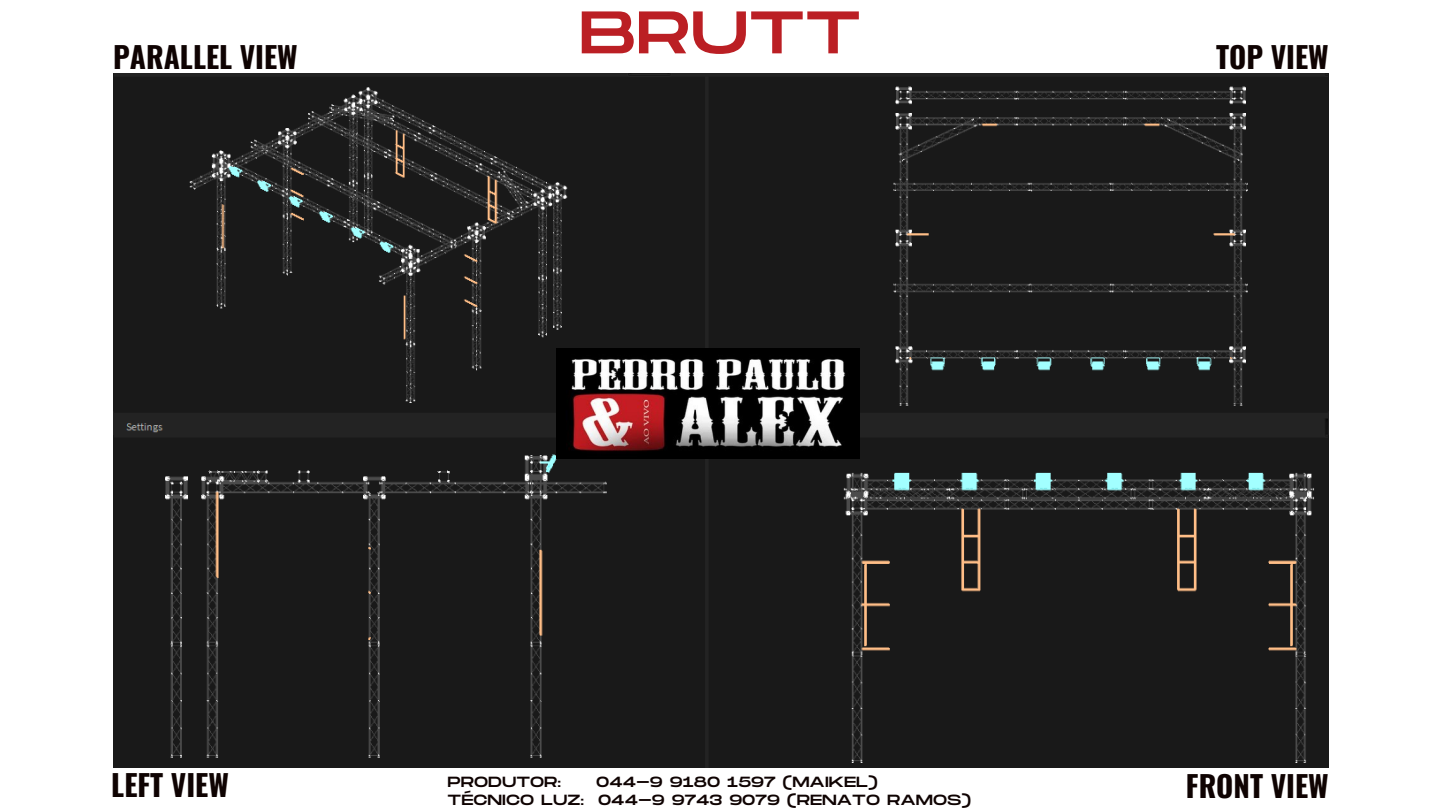
<style>
.page{position:relative;width:1440px;height:810px;background:#fff}
.page>*{position:absolute;margin:0;border:0;box-sizing:border-box;transform-origin:0 0}
.t1{font:59.9px "Monument Extended";color:#bb1f24}
.t2{font:700 29.4px "Oswald";color:#0f0302}
.t3{font:14.7px "Monument Extended";color:#0f0302}
</style>
<div class="page">
<img style="left:115px;top:73px;width:1213px;height:695px">
<img style="left:556px;top:348px;width:304px;height:111px">
<p class="t2" style="left:113px;top:34px;width:186px">PARALLEL VIEW</p>
<p class="t1" style="left:579px;top:-1px;width:284px">BRUTT</p>
<p class="t2" style="left:1216px;top:34px;width:114px">TOP VIEW</p>
<p class="t2" style="left:111px;top:762px;width:119px">LEFT VIEW</p>
<p class="t2" style="left:1186px;top:763px;width:144px">FRONT VIEW</p>
<p class="t3" style="left:448px;top:774px;width:115px">PRODUTOR:</p>
<p class="t3" style="left:596px;top:774px;width:283px">044-9 9180 1597 (MAIKEL)</p>
<p class="t3" style="left:448px;top:792px;width:525px">TÉCNICO LUZ: 044-9 9743 9079 (RENATO RAMOS)</p>
</div>
